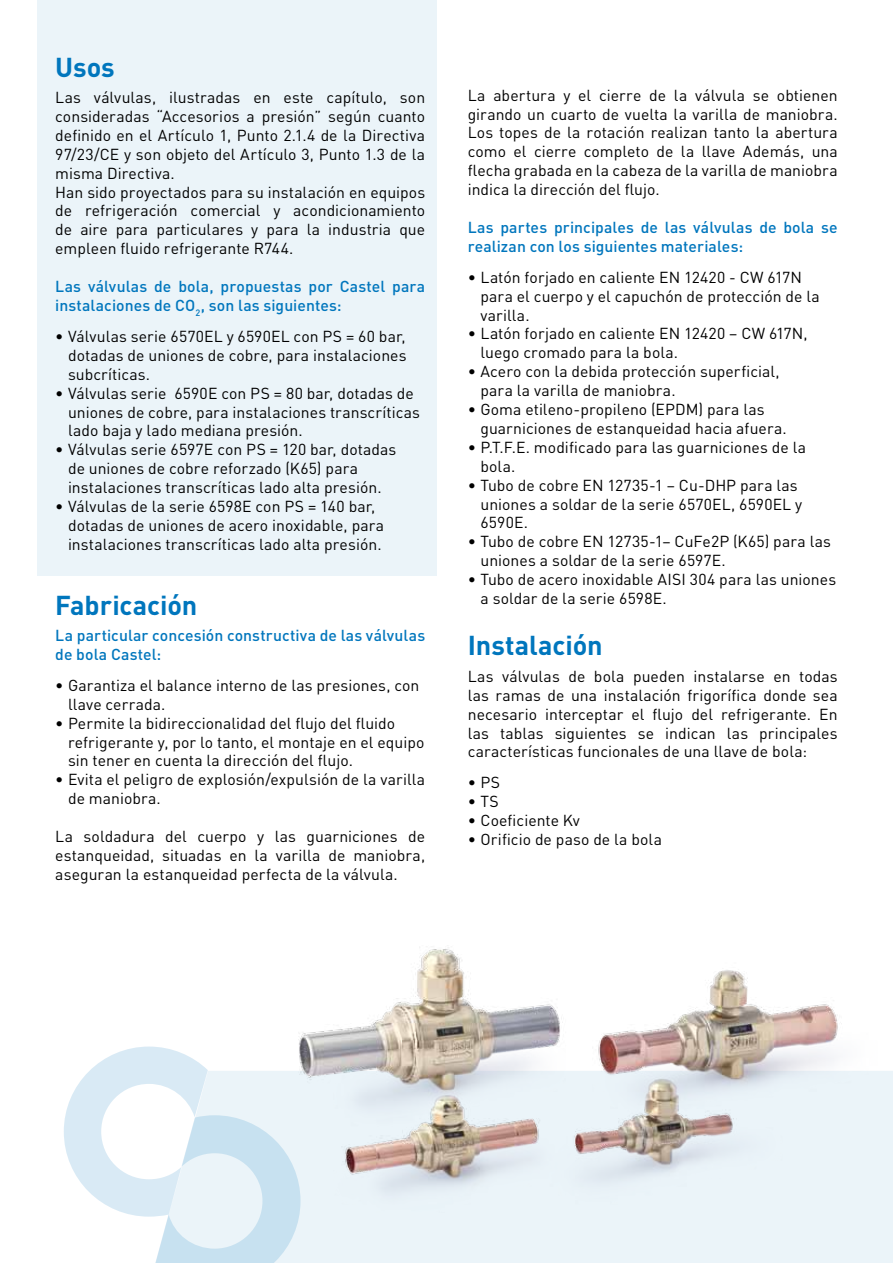
<style>
.page{position:relative;width:893px;height:1263px;background:#fff}
.page>*{position:absolute;margin:0;border:0;box-sizing:border-box;transform-origin:0 0}
.t1{font:700 27px "DIN";letter-spacing:-.005em;color:#0076bd}
.t2{font:15.75px/18.9px "DIN";letter-spacing:.005em;color:#000}
.t3{font:500 15.75px/18.9px "DIN";letter-spacing:.005em;color:#0076bd}
</style>
<div class="page">
<div style="left:37px;top:0;width:400px;height:576px;background:#ebf4f9"></div>
<svg style="left:64px;top:1046px;width:140px;height:217px"></svg>
<img style="left:204px;top:947px;width:689px;height:316px">
<h1 class="t1" style="left:55px;top:49px;width:61px">Usos</h1>
<p class="t2" style="left:55px;top:88px;width:371px">Las válvulas, ilustradas en este capítulo, son consideradas “Accesorios a presión” según cuanto definido en el Artículo 1, Punto 2.1.4 de la Directiva 97/23/CE y son objeto del Artículo 3, Punto 1.3 de la misma Directiva.<br>Han sido proyectados para su instalación en equipos de refrigeración comercial y acondicionamiento de aire para particulares y para la industria que empleen fluido refrigerante R744.</p>
<p class="t3" style="left:55px;top:276px;width:371px">Las válvulas de bola, propuestas por Castel para instalaciones de CO<sub>2</sub>, son las siguientes:</p>
<p class="t2" style="left:68px;top:326px;width:340px;text-align:justify;text-indent:-13px">• Válvulas serie 6570EL y 6590EL con PS = 60 bar, dotadas de uniones de cobre, para instalaciones subcríticas.</p>
<p class="t2" style="left:68px;top:383px;width:353px;text-indent:-13px">• Válvulas serie 6590E con PS = 80 bar, dotadas de uniones de cobre, para instalaciones transcríticas lado baja y lado mediana presión.</p>
<p class="t2" style="left:68px;top:440px;width:330px;text-indent:-13px">• Válvulas serie 6597E con PS = 120 bar, dotadas de uniones de cobre reforzado (K65) para instalaciones transcríticas lado alta presión.</p>
<p class="t2" style="left:68px;top:497px;width:318px;text-indent:-13px">• Válvulas de la serie 6598E con PS = 140 bar, dotadas de uniones de acero inoxidable, para instalaciones transcríticas lado alta presión.</p>
<h1 class="t1" style="left:55px;top:587px;width:144px">Fabricación</h1>
<p class="t3" style="left:55px;top:625px;width:371px">La particular concesión constructiva de las válvulas de bola Castel:</p>
<p class="t2" style="left:68px;top:675px;width:353px;text-indent:-13px">• Garantiza el balance interno de las presiones, con llave cerrada.</p>
<p class="t2" style="left:68px;top:713px;width:358px;text-indent:-13px">• Permite la bidireccionalidad del flujo del fluido refrigerante y, por lo tanto, el montaje en el equipo sin tener en cuenta la dirección del flujo.</p>
<p class="t2" style="left:68px;top:770px;width:359px;text-indent:-13px">• Evita el peligro de explosión/expulsión de la varilla de maniobra.</p>
<p class="t2" style="left:55px;top:827px;width:371px;text-align:justify">La soldadura del cuerpo y las guarniciones de estanqueidad, situadas en la varilla de maniobra, aseguran la estanqueidad perfecta de la válvula.</p>
<p class="t2" style="left:468px;top:85px;width:371px;text-align:justify">La abertura y el cierre de la válvula se obtienen girando un cuarto de vuelta la varilla de maniobra.<br>Los topes de la rotación realizan tanto la abertura como el cierre completo de la llave Además, una flecha grabada en la cabeza de la varilla de maniobra indica la dirección del flujo.</p>
<p class="t3" style="left:468px;top:217px;width:371px">Las partes principales de las válvulas de bola se realizan con los siguientes materiales:</p>
<p class="t2" style="left:480px;top:267px;width:341px;text-indent:-13px">• Latón forjado en caliente EN 12420 - CW 617N para el cuerpo y el capuchón de protección de la varilla.</p>
<p class="t2" style="left:480px;top:324px;width:329px;text-indent:-13px">• Latón forjado en caliente EN 12420 – CW 617N, luego cromado para la bola.</p>
<p class="t2" style="left:480px;top:362px;width:300px;text-indent:-13px">• Acero con la debida protección superficial, para la varilla de maniobra.</p>
<p class="t2" style="left:480px;top:400px;width:308px;text-indent:-13px">• Goma etileno-propileno (EPDM) para las guarniciones de estanqueidad hacia afuera.</p>
<p class="t2" style="left:480px;top:437px;width:327px;text-indent:-13px">• P.T.F.E. modificado para las guarniciones de la bola.</p>
<p class="t2" style="left:480px;top:475px;width:323px;text-indent:-13px">• Tubo de cobre EN 12735-1 – Cu-DHP para las uniones a soldar de la serie 6570EL, 6590EL y<br>6590E.</p>
<p class="t2" style="left:480px;top:532px;width:352px;text-indent:-13px">• Tubo de cobre EN 12735-1– CuFe2P (K65) para las uniones a soldar de la serie 6597E.</p>
<p class="t2" style="left:480px;top:570px;width:357px;text-indent:-13px">• Tubo de acero inoxidable AISI 304 para las uniones a soldar de la serie 6598E.</p>
<h1 class="t1" style="left:468px;top:628px;width:137px">Instalación</h1>
<p class="t2" style="left:468px;top:666px;width:371px;text-align:justify">Las válvulas de bola pueden instalarse en todas las ramas de una instalación frigorífica donde sea necesario interceptar el flujo del refrigerante. En las tablas siguientes se indican las principales características funcionales de una llave de bola:</p>
<p class="t2" style="left:468px;top:773px;width:34px">• PS</p>
<p class="t2" style="left:468px;top:792px;width:33px">• TS</p>
<p class="t2" style="left:468px;top:811px;width:114px">• Coeficiente Kv</p>
<p class="t2" style="left:468px;top:829px;width:196px">• Orificio de paso de la bola</p>
</div>
